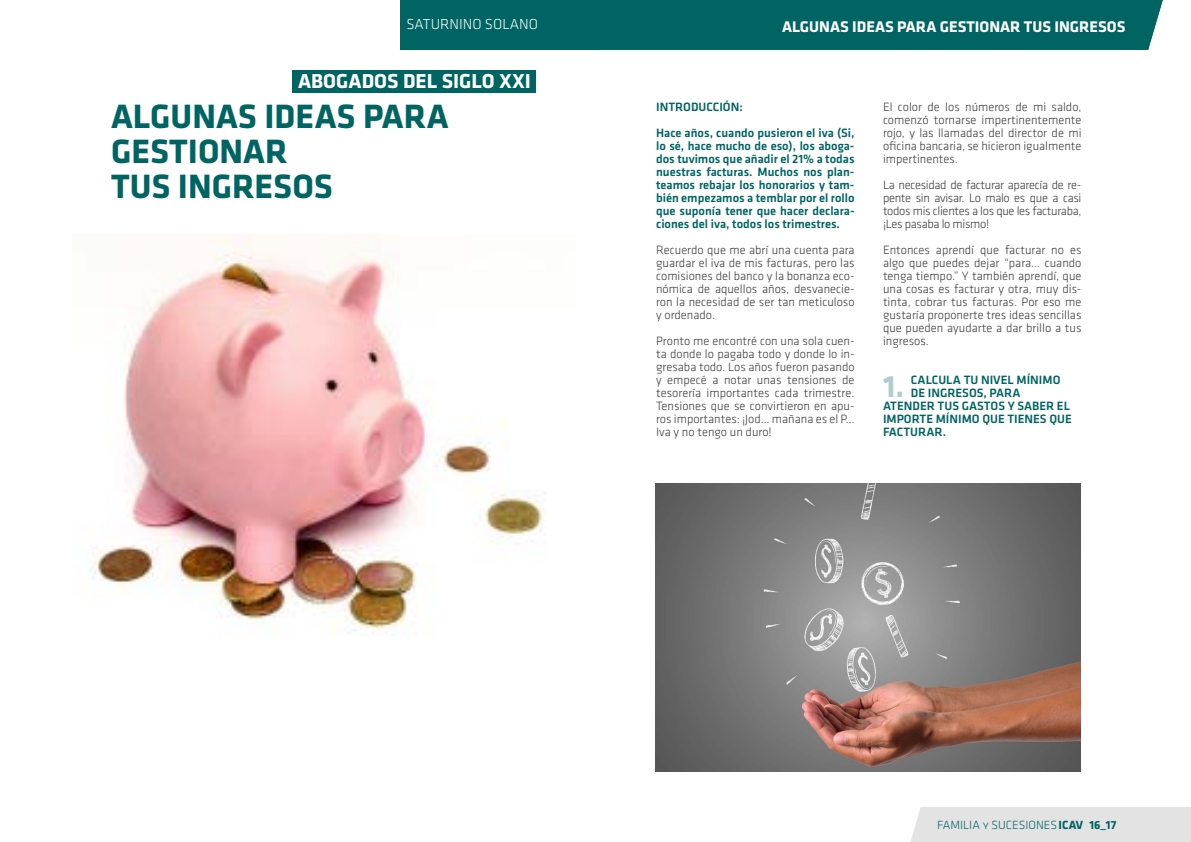
<style>
.page{position:relative;width:1191px;height:842px;background:#fff}
.page>*{position:absolute;margin:0;border:0;box-sizing:border-box;transform-origin:0 0}
.t1{font:700 35px/35px "Klavika";color:#006462}
.t2{font:700 32px "Klavika";color:#b1cece}
.t3{font:700 21px "Klavika";color:#fff}
.t4{font:700 16px "Klavika";color:#fff}
.t5{font:300 15px "Klavika";color:#fff}
.t6{font:300 12.5px/13px "Klavika";color:#3c3c3b;text-align:justify}
.t7{font:500 12.5px/13px "Klavika";color:#006462}
.t8{font:300 12.3px "Klavika";color:#006462}
.s1{font-weight:700}
</style>
<div class="page">
<div style="left:400px;top:0;width:195px;height:50px;background:#006462"></div>
<div style="left:595px;top:0;width:568px;height:50px;background:#006462"></div>
<img style="left:89px;top:234px;width:456px;height:400px">
<img style="left:655px;top:483px;width:425px;height:288px">
<div style="left:292px;top:70px;width:244px;height:22px;background:#006462"></div>
<div style="left:911px;top:807px;width:280px;height:35px;background:#e3e3e3"></div>
<p class="t5" style="left:406px;top:16px;width:133px">SATURNINO SOLANO</p>
<h3 class="t3" style="left:298px;top:70px;width:234px">ABOGADOS DEL SIGLO XXI</h3>
<p class="t4" style="left:782px;top:17px;width:345px">ALGUNAS IDEAS PARA GESTIONAR TUS INGRESOS</p>
<h1 class="t1" style="left:111px;top:100px;width:339px">ALGUNAS IDEAS PARA<br>GESTIONAR<br>TUS INGRESOS</h1>
<p class="t7" style="left:656px;top:95px;width:200px;line-height:26px">INTRODUCCIÓN:<br>Hace años, cuando pusieron el iva (Si,</p>
<p class="t7" style="left:656px;top:140px;width:200px;text-align:justify">lo sé, hace mucho de eso), los aboga&shy;dos tuvimos que añadir el 21% a todas nuestras facturas. Muchos nos plan&shy;teamos rebajar los honorarios y tam&shy;bién empezamos a temblar por el rollo que suponía tener que hacer declara&shy;ciones del iva, todos los trimestres.</p>
<p class="t6" style="left:656px;top:244px;width:200px">Recuerdo que me abrí una cuenta para guardar el iva de mis facturas, pero las comisiones del banco y la bonanza eco&shy;nómica de aquellos años, desvanecie&shy;ron la necesidad de ser tan meticuloso y ordenado.</p>
<p class="t6" style="left:656px;top:335px;width:200px">Pronto me encontré con una sola cuen&shy;ta donde lo pagaba todo y donde lo in&shy;gresaba todo. Los años fueron pasando y empecé a notar unas tensiones de tesorería importantes cada trimestre.<br>Tensiones que se convirtieron en apu&shy;ros importantes: ¡Jod… mañana es el P… Iva y no tengo un duro!</p>
<p class="t6" style="left:883px;top:101px;width:200px">El color de los números de mi saldo, comenzó tornarse impertinentemente rojo, y las llamadas del director de mi oficina bancaria, se hicieron igualmente impertinentes.</p>
<p class="t6" style="left:883px;top:179px;width:200px">La necesidad de facturar aparecía de re&shy;pente sin avisar. Lo malo es que a casi todos mis clientes a los que les facturaba, ¡Les pasaba lo mismo!</p>
<p class="t6" style="left:883px;top:244px;width:200px">Entonces aprendí que facturar no es algo que puedes dejar “para… cuando tenga tiempo.” Y también aprendí, que una cosas es facturar y otra, muy dis&shy;tinta, cobrar tus facturas. Por eso me gustaría proponerte tres ideas sencillas que pueden ayudarte a dar brillo a tus ingresos.</p>
<h2 class="t2" style="left:883px;top:369px;width:23px">1.</h2>
<p class="t7" style="left:911px;top:374px;width:151px">CALCULA TU NIVEL MÍNIMO</p>
<p class="t7" style="left:911px;top:387px;width:111px">DE INGRESOS, PARA</p>
<p class="t7" style="left:883px;top:400px;width:188px">ATENDER TUS GASTOS Y SABER EL</p>
<p class="t7" style="left:883px;top:413px;width:190px">IMPORTE MÍNIMO QUE TIENES QUE</p>
<p class="t7" style="left:883px;top:426px;width:65px">FACTURAR.</p>
<p class="t8" style="left:937px;top:818px;width:181px">FAMILIA y SUCESIONES<span class="s1">ICAV 16_17</span></p>
</div>
